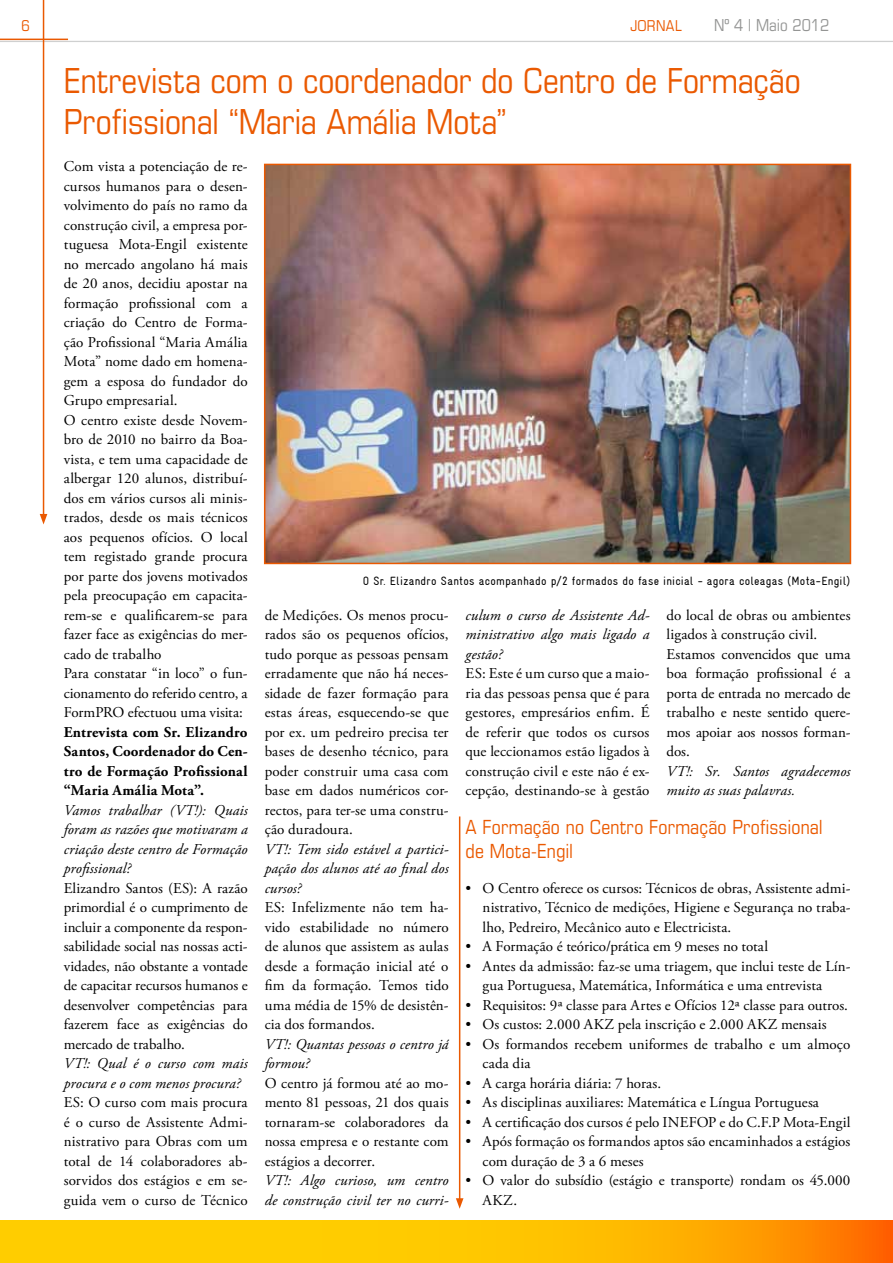
<style>
.page{position:relative;width:893px;height:1263px;background:#fff}
.page>*{position:absolute;margin:0;border:0;box-sizing:border-box;transform-origin:0 0}
.t1{font:condensed 34.5px/41.4px "Eurostile LT Std";letter-spacing:-.005em;color:#ea5901}
.t2{font:condensed 19.5px/23.4px "Eurostile LT Std";letter-spacing:.01em;color:#ea5901}
.t3{font:condensed 16.5px "Eurostile LT Std";color:#7a7b7a}
.t4{font:15px/19.5px "Adobe Garamond Pro";letter-spacing:.005em;color:#000;text-align:justify}
.t5{font:italic 15px/19.5px "Adobe Garamond Pro";letter-spacing:.01em;color:#000}
.t6{font:700 15px/19.5px "Adobe Garamond Pro";letter-spacing:.01em;color:#000;text-align:justify}
.t7{font:condensed 15px "Eurostile LT Std";letter-spacing:.015em;color:#ea5901}
.t8{font:condensed 12px "Gravur";letter-spacing:.02em;color:#000}
</style>
<div class="page">
<hr style="left:0;top:39px;width:68px;height:1px;background:#ea5901">
<svg style="left:0;top:1220px;width:892px;height:43px;background:#ffb900"></svg>
<hr style="left:0;top:41px;width:893px;height:1px;background:#cfd0d0">
<hr style="left:892px;top:1220px;width:1px;height:43px;background:#ff5b00">
<hr style="left:43px;top:0;width:1px;height:516px;background:#ea5901">
<svg style="left:40px;top:514px;width:7px;height:10px"></svg>
<hr style="left:459px;top:816px;width:1px;height:384px;background:#ea5901">
<svg style="left:456px;top:1198px;width:7px;height:11px"></svg>
<img style="left:267px;top:167px;width:581px;height:394px">
<div style="left:264px;top:164px;width:587px;height:400px;border:2px solid #ea5901"></div>
<p class="t7" style="left:21px;top:17px;width:10px">6</p>
<p class="t7" style="left:630px;top:17px;width:53px">Jornal</p>
<p class="t3" style="left:714px;top:15px;width:117px">Nº 4 | Maio 2012</p>
<h1 class="t1" style="left:64px;top:59px;width:738px">Entrevista com o coordenador do Centro de Formação<br>Profissional “Maria Amália Mota”</h1>
<p class="t4" style="left:64px;top:157px;width:185px;text-align:left">Com vista a potenciação de re&shy;cursos humanos para o desen&shy;volvimento do país no ramo da construção civil, a empresa por&shy;tuguesa Mota-Engil existente no mercado angolano há mais de 20 anos, decidiu apostar na formação profissional com a criação do Centro de Forma&shy;ção Profissional “Maria Amália<br>Mota” nome dado em homena&shy;gem a esposa do fundador do<br>Grupo empresarial.<br>O centro existe desde Novem&shy;bro de 2010 no bairro da Boa&shy;vista, e tem uma capacidade de albergar 120 alunos, distribuí&shy;dos em vários cursos ali minis&shy;trados, desde os mais técnicos aos pequenos ofícios. O local tem registado grande procura por parte dos jovens motivados pela preocupação em capacita&shy;rem-se e qualificarem-se para fazer face as exigências do mer&shy;cado de trabalho<br>Para constatar “in loco” o fun&shy;cionamento do referido centro, a<br>FormPRO efectuou uma visita:</p>
<p class="t6" style="left:64px;top:722px;width:185px">Entrevista com Sr. Elizandro Santos, Coordenador do Cen&shy;tro de Formação Profissional “Maria Amália Mota”.</p>
<p class="t5" style="left:64px;top:800px;width:185px;text-align:justify">Vamos trabalhar (VT!): Quais foram as razões que motivaram a criação deste centro de Formação profissional?</p>
<p class="t4" style="left:64px;top:879px;width:185px">Elizandro Santos (ES): A razão primordial é o cumprimento de incluir a componente da respon&shy;sabilidade social nas nossas acti&shy;vidades, não obstante a vontade de capacitar recursos humanos e desenvolver competências para fazerem face as exigências do mercado de trabalho.</p>
<p class="t5" style="left:64px;top:1054px;width:185px">VT!: Qual é o curso com mais procura e o com menos procura?</p>
<p class="t4" style="left:64px;top:1093px;width:185px">ES: O curso com mais procura é o curso de Assistente Admi&shy;nistrativo para Obras com um total de 14 colaboradores ab&shy;sorvidos dos estágios e em se&shy;guida vem o curso de Técnico</p>
<p class="t8" style="left:363px;top:574px;width:489px">O Sr. Elizandro Santos acompanhado p/2 formados do fase inicial - agora coleagas (Mota-Engil)</p>
<p class="t4" style="left:265px;top:606px;width:185px">de Medições. Os menos procu&shy;rados são os pequenos ofícios, tudo porque as pessoas pensam erradamente que não há neces&shy;sidade de fazer formação para estas áreas, esquecendo-se que por ex. um pedreiro precisa ter bases de desenho técnico, para poder construir uma casa com base em dados numéricos cor&shy;rectos, para ter-se uma constru&shy;ção duradoura.</p>
<p class="t5" style="left:265px;top:839px;width:185px;text-align:justify">VT!: Tem sido estável a partici&shy;pação dos alunos até ao final dos cursos?</p>
<p class="t4" style="left:265px;top:898px;width:185px">ES: Infelizmente não tem ha&shy;vido estabilidade no número de alunos que assistem as aulas desde a formação inicial até o fim da formação. Temos tido uma média de 15% de desistên&shy;cia dos formandos.</p>
<p class="t5" style="left:265px;top:1034px;width:185px">VT!: Quantas pessoas o centro já formou?</p>
<p class="t4" style="left:265px;top:1074px;width:185px">O centro já formou até ao mo&shy;mento 81 pessoas, 21 dos quais tornaram-se colaboradores da nossa empresa e o restante com estágios a decorrer.</p>
<p class="t5" style="left:265px;top:1171px;width:185px">VT!: Algo curioso, um centro de construção civil ter no curri-</p>
<p class="t5" style="left:466px;top:605px;width:185px;text-align:justify">culum o curso de Assistente Ad&shy;ministrativo algo mais ligado a gestão?</p>
<p class="t4" style="left:466px;top:664px;width:185px">ES: Este é um curso que a maio&shy;ria das pessoas pensa que é para gestores, empresários enfim. É de referir que todos os cursos que leccionamos estão ligados à construção civil e este não é ex&shy;cepção, destinando-se à gestão</p>
<p class="t4" style="left:667px;top:606px;width:185px;text-align:left">do local de obras ou ambientes ligados à construção civil.<br>Estamos convencidos que uma boa formação profissional é a porta de entrada no mercado de trabalho e neste sentido quere&shy;mos apoiar aos nossos forman&shy;dos.</p>
<p class="t5" style="left:667px;top:761px;width:185px">VT!: Sr. Santos agradecemos muito as suas palavras.</p>
<h2 class="t2" style="left:466px;top:815px;width:359px">A Formação no Centro Formação Profissional de Mota-Engil</h2>
<p class="t4" style="left:483px;top:879px;width:369px;text-indent:-17px">• O Centro oferece os cursos: Técnicos de obras, Assistente admi&shy;nistrativo, Técnico de medições, Higiene e Segurança no traba&shy;lho, Pedreiro, Mecânico auto e Electricista.</p>
<p class="t4" style="left:466px;top:937px;width:304px">• A Formação é teórico/prática em 9 meses no total</p>
<p class="t4" style="left:483px;top:957px;width:369px;text-indent:-17px">• Antes da admissão: faz-se uma triagem, que inclui teste de Lín&shy;gua Portuguesa, Matemática, Informática e uma entrevista</p>
<p class="t4" style="left:466px;top:996px;width:384px">• Requisitos: 9ª classe para Artes e Ofícios 12ª classe para outros.</p>
<p class="t4" style="left:466px;top:1015px;width:363px">• Os custos: 2.000 AKZ pela inscrição e 2.000 AKZ mensais</p>
<p class="t4" style="left:483px;top:1035px;width:369px;text-indent:-17px">• Os formandos recebem uniformes de trabalho e um almoço cada dia</p>
<p class="t4" style="left:466px;top:1074px;width:197px">• A carga horária diária: 7 horas.</p>
<p class="t4" style="left:466px;top:1093px;width:355px">• As disciplinas auxiliares: Matemática e Língua Portuguesa</p>
<p class="t4" style="left:466px;top:1113px;width:386px">• A certificação dos cursos é pelo INEFOP e do C.F.P Mota-Engil</p>
<p class="t4" style="left:483px;top:1132px;width:369px;text-indent:-17px">• Após formação os formandos aptos são encaminhados a estágios com duração de 3 a 6 meses</p>
<p class="t4" style="left:483px;top:1171px;width:369px;text-indent:-17px">• O valor do subsídio (estágio e transporte) rondam os 45.000<br>AKZ.</p>
</div>
